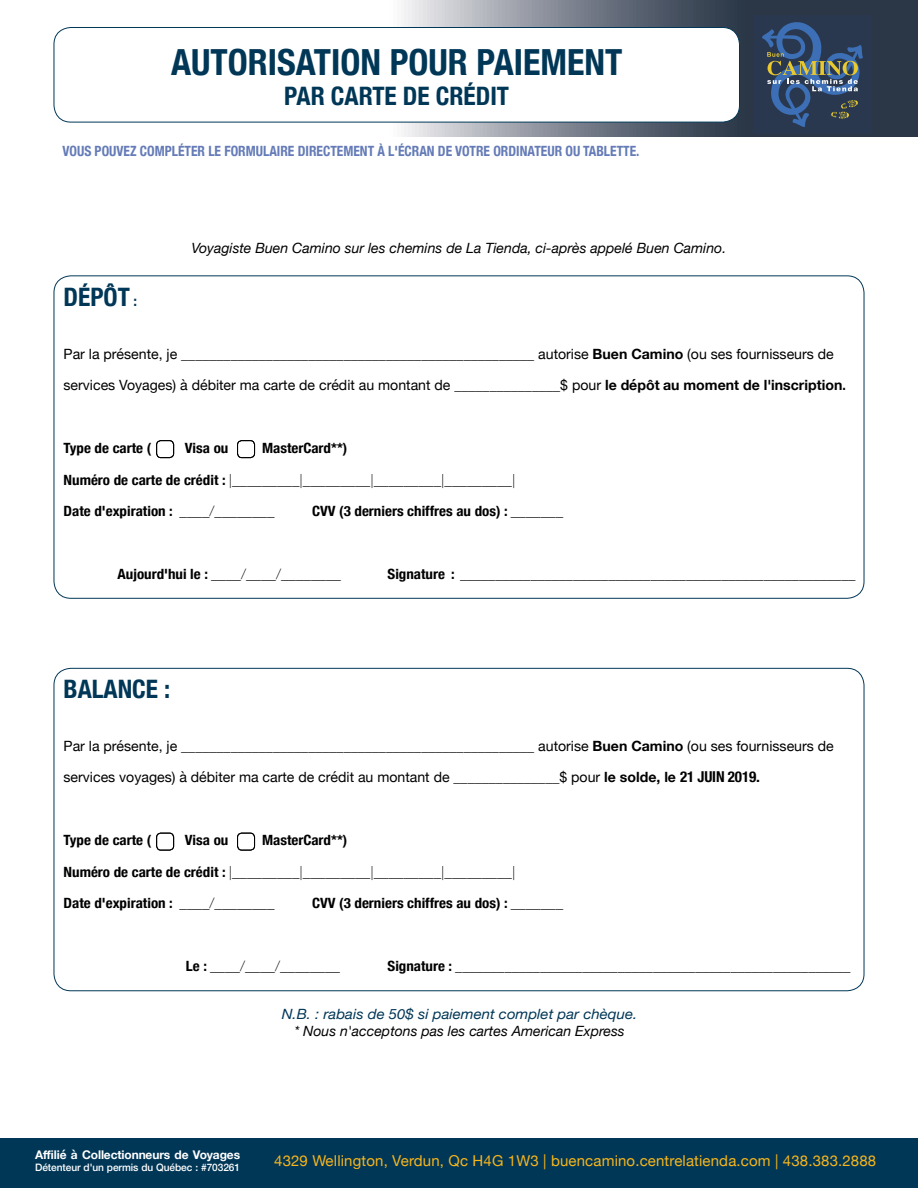
<style>
.page{position:relative;width:918px;height:1188px;background:#fff}
.page>*{position:absolute;margin:0;border:0;box-sizing:border-box;transform-origin:0 0}
.t1{font:700 condensed 36px "Helvetica Neue";color:#003757}
.t2{font:700 condensed 25.35px "Helvetica Neue";color:#003757}
.t3{font:15px "Helvetica Neue";letter-spacing:.01em;color:#f7b51c}
.t4{font:100 14.1px "Helvetica Neue";color:#000}
.t5{font:14.1px "Helvetica Neue";color:#000}
.t6{font:700 condensed 14.1px "Helvetica Neue";color:#000;scale:1.06 1}
.t7{font:100 14.1px "Helvetica Neue";color:#000;scale:1.06 1}
.t8{font:italic 14.1px "Helvetica Neue";color:#000}
.t9{font:700 condensed 14.1px "Helvetica Neue";color:#647bb7;scale:.96 1}
.t10{font:italic 14.1px "Helvetica Neue";color:#003757;scale:1.06 1}
.t11{font:700 12px "Helvetica Neue";letter-spacing:-.01em;color:#fff}
.t12{font:500 10.2px "Helvetica Neue";letter-spacing:-.01em;color:#fff}
.s1{font-size:14.1px}
.s2{font-weight:400}
.s3{font-weight:700}
.s4{font-weight:100}
.s5{font-weight:700;font-stretch:condensed}
.s6{font-weight:100;font-stretch:normal}
.s7{font-weight:700;font-stretch:condensed;font-size:15px}
</style>
<div class="page">
<div style="left:0;top:1138px;width:918px;height:50px;background:#003757"></div>
<svg style="left:53px;top:0;width:865px;height:136px"></svg>
<div style="left:753px;top:15px;width:119px;height:119px;background:#29384e"></div>
<svg style="left:762px;top:22px;width:101px;height:105px"></svg>
<div style="left:54px;top:28px;width:685px;height:94px;background:#fff;border-radius:17px"></div>
<div style="left:54px;top:27px;width:686px;height:95px;border:1px solid #003757;border-radius:17px"></div>
<svg style="left:170px;top:14px;width:98px;height:110px"></svg>
<svg style="left:277px;top:14px;width:238px;height:123px"></svg>
<div style="left:156px;top:833px;width:18px;height:17px;border:1px solid #000;border-radius:4px"></div>
<div style="left:156px;top:440px;width:18px;height:18px;border:1px solid #000;border-radius:4px"></div>
<div style="left:237px;top:833px;width:18px;height:17px;border:1px solid #000;border-radius:4px"></div>
<div style="left:237px;top:440px;width:18px;height:18px;border:1px solid #000;border-radius:4px"></div>
<h1 class="t1" style="left:171px;top:32px;width:453px">AUTORISATION POUR PAIEMENT</h1>
<h2 class="t2" style="left:284px;top:75px;width:226px">PAR CARTE DE CRÉDIT</h2>
<p class="t9" style="left:63px;top:139px;width:603px">VOUS POUVEZ COMPLÉTER LE FORMULAIRE DIRECTEMENT À L'ÉCRAN DE VOTRE ORDINATEUR OU TABLETTE.</p>
<h2 class="t2" style="left:64px;top:276px;width:75px">DÉPÔT <span class="s1">:</span></h2>
<p class="t8" style="left:191px;top:238px;width:536px">Voyagiste Buen Camino sur les chemins de La Tienda, ci-après appelé Buen Camino.</p>
<p class="t4" style="left:64px;top:343px;width:772px"><span class="s2">Par la présente, je</span> ________________________________________________<span class="s2">__ autorise</span> <span class="s3">Buen Camino</span> <span class="s2">(ou ses fournisseurs de</span></p>
<p class="t5" style="left:64px;top:375px;width:784px">services Voyages) à débiter ma carte de crédit au montant de <span class="s4">_______________</span>$ pour <span class="s3">le dépôt au moment de l'inscription</span><span class="s5">.</span></p>
<p class="t6" style="left:64px;top:436px;width:84px">Type de carte (</p>
<p class="t6" style="left:185px;top:436px;width:43px">Visa ou</p>
<p class="t6" style="left:262px;top:436px;width:82px">MasterCard**)</p>
<p class="t7" style="left:64px;top:469px;width:428px"><span class="s5">Numéro de carte de crédit :</span> |_________|_________|_________|_________|</p>
<p class="t6" style="left:64px;top:499px;width:201px">Date d'expiration : <span class="s6">____/________</span></p>
<p class="t6" style="left:312px;top:499px;width:238px">CVV (3 derniers chiffres au dos) : <span class="s6">_______</span></p>
<p class="t7" style="left:118px;top:563px;width:212px"><span class="s5">Aujourd'hui le :</span> ____/____/________</p>
<p class="t4" style="left:388px;top:563px;width:469px"><span class="s5">Signature :</span> ________________________________________________<span class="s2">________</span></p>
<h2 class="t2" style="left:64px;top:668px;width:108px">BALANCE :</h2>
<p class="t4" style="left:64px;top:735px;width:772px"><span class="s2">Par la présente, je</span> ________________________________________________<span class="s2">__ autorise</span> <span class="s3">Buen Camino</span> <span class="s2">(ou ses fournisseurs de</span></p>
<p class="t5" style="left:64px;top:767px;width:698px">services voyages) à débiter ma carte de crédit au montant de <span class="s4">_______________</span>$ pour <span class="s3">le solde, le</span> <span class="s7">21 JUIN 2019</span><span class="s3">.</span></p>
<p class="t6" style="left:64px;top:829px;width:84px">Type de carte (</p>
<p class="t6" style="left:185px;top:829px;width:43px">Visa ou</p>
<p class="t6" style="left:262px;top:829px;width:82px">MasterCard**)</p>
<p class="t7" style="left:64px;top:861px;width:428px"><span class="s5">Numéro de carte de crédit :</span> |_________|_________|_________|_________|</p>
<p class="t6" style="left:64px;top:892px;width:201px">Date d'expiration : <span class="s6">____/________</span></p>
<p class="t6" style="left:312px;top:892px;width:238px">CVV (3 derniers chiffres au dos) : <span class="s6">_______</span></p>
<p class="t7" style="left:186px;top:956px;width:147px"><span class="s5">Le :</span> ____/____/________</p>
<p class="t4" style="left:388px;top:956px;width:465px"><span class="s5">Signature :</span> ________________________________________________<span class="s2">________</span></p>
<p class="t10" style="left:282px;top:1004px;width:337px">N.B. : rabais de 50$ si paiement complet par chèque.</p>
<p class="t8" style="left:294px;top:1021px;width:332px">* Nous n'acceptons pas les cartes American Express</p>
<p class="t11" style="left:35px;top:1146px;width:206px">Affilié à Collectionneurs de Voyages</p>
<p class="t12" style="left:35px;top:1160px;width:206px">Détenteur d'un permis du Québec : #703261</p>
<p class="t3" style="left:274px;top:1150px;width:604px">4329 Wellington, Verdun, Qc H4G 1W3 | buencamino.centrelatienda.com | 438.383.2888</p>
</div>
